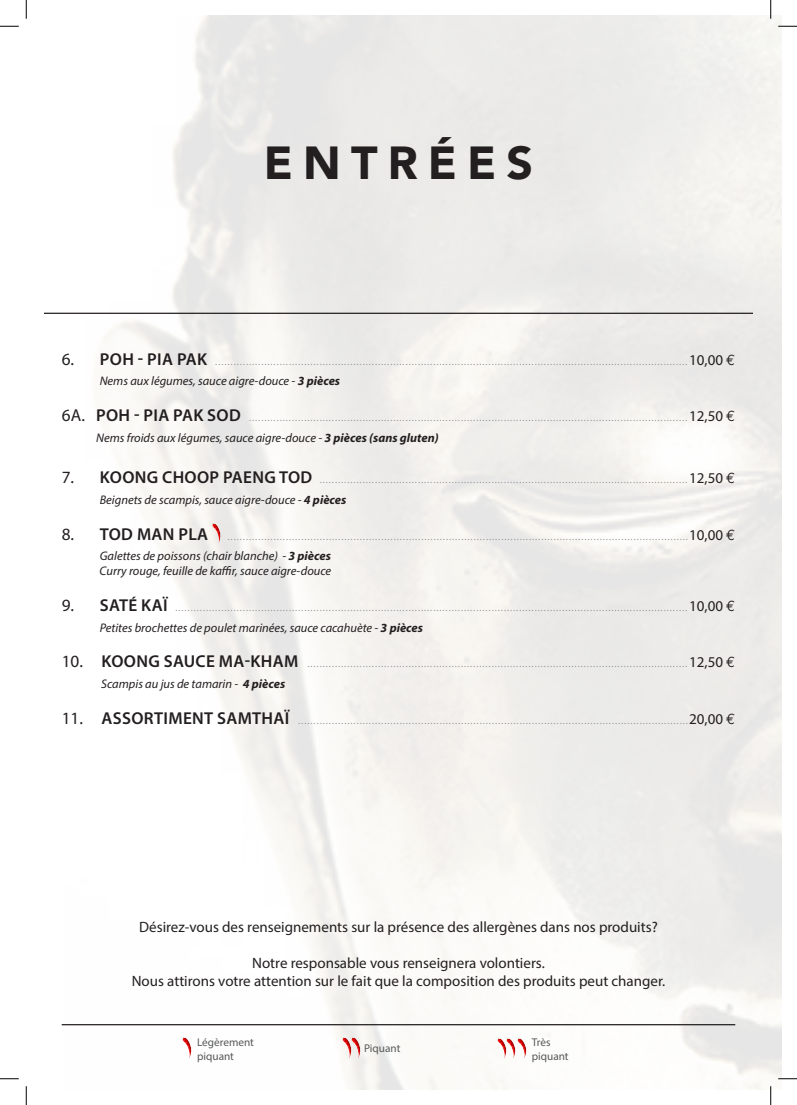
<style>
.page{position:relative;width:797px;height:1105px;background:#fff}
.page>*{position:absolute;margin:0;border:0;box-sizing:border-box;transform-origin:0 0}
.t1{font:900 46.25px "Avenir";letter-spacing:.22em;color:#231f20}
.t2{font:15px/18px "Myriad Pro";color:#231f20;text-align:center}
.t3{font:italic 12.5px/15px "Myriad Pro";color:#231f20}
.t4{font:11.25px/13.5px "Myriad Pro";color:#57585a}
.t5{font:10px "Myriad Pro";color:#939598}
.s1{font-size:17.25px;color:#231f20}
.s2{font-weight:600;font-size:17.25px;color:#231f20}
.s3{font-size:15px;color:#231f20}
.s4{font-family:"Euro Mono";font-size:15px;color:#231f20}
.s5{font-weight:700}
</style>
<div class="page">
<hr style="left:62px;top:1024px;width:673px;height:1px;background:#231f20">
<img style="left:494px;top:1038px;width:10px;height:21px">
<img style="left:504px;top:1038px;width:23px;height:21px">
<img style="left:339px;top:1037px;width:9px;height:21px">
<img style="left:348px;top:1037px;width:13px;height:21px">
<img style="left:182px;top:1037px;width:10px;height:21px">
<img style="left:209px;top:522px;width:13px;height:21px">
<hr style="left:44px;top:313px;width:709px;height:1px;background:#231f20">
<svg style="left:0;top:25px;width:19px;height:2px"></svg>
<svg style="left:778px;top:25px;width:19px;height:2px"></svg>
<svg style="left:0;top:1078px;width:19px;height:1px"></svg>
<svg style="left:778px;top:1078px;width:19px;height:1px"></svg>
<svg style="left:25px;top:0;width:2px;height:19px"></svg>
<svg style="left:25px;top:1086px;width:2px;height:19px"></svg>
<svg style="left:770px;top:0;width:1px;height:19px"></svg>
<svg style="left:770px;top:1086px;width:1px;height:19px"></svg>
<h1 class="t1" style="left:264px;top:133px;width:271px">ENTRÉES</h1>
<p class="t5" style="left:62px;top:355px;width:675px"><span class="s1">6.</span> <span class="s2">POH - PIA PAK</span> ..........................................................................................................................................................<span class="s3">10,00</span> <span class="s4">€</span></p>
<p class="t3" style="left:100px;top:373px;width:242px">Nems aux légumes, sauce aigre-douce - <span class="s5">3 pièces</span></p>
<p class="t5" style="left:62px;top:411px;width:675px"><span class="s1">6A.</span> <span class="s2">POH - PIA PAK SOD</span> ...............................................................................................................................................<span class="s3">12,50</span> <span class="s4">€</span></p>
<p class="t3" style="left:96px;top:430px;width:344px">Nems froids aux légumes, sauce aigre-douce - <span class="s5">3 pièces (sans gluten)</span></p>
<p class="t5" style="left:62px;top:474px;width:675px"><span class="s1">7.</span> <span class="s2">KOONG CHOOP PAENG TOD</span> ........................................................................................................................<span class="s3">12,50</span> <span class="s4">€</span></p>
<p class="t3" style="left:100px;top:492px;width:248px">Beignets de scampis, sauce aigre-douce - <span class="s5">4 pièces</span></p>
<p class="t5" style="left:62px;top:530px;width:675px"><span class="s1">8.</span> <span class="s2">TOD MAN PLA</span> ......................................................................................................................................................<span class="s3">10,00</span> <span class="s4">€</span></p>
<p class="t3" style="left:100px;top:548px;width:233px">Galettes de poissons (chair blanche) - <span class="s5">3 pièces<br></span>Curry rouge, feuille de kaffir, sauce aigre-douce</p>
<p class="t5" style="left:62px;top:601px;width:675px"><span class="s1">9.</span> <span class="s2">SATÉ KAÏ</span> .......................................................................................................................................................................<span class="s3">10,00</span> <span class="s4">€</span></p>
<p class="t3" style="left:100px;top:620px;width:325px">Petites brochettes de poulet marinées, sauce cacahuète - <span class="s5">3 pièces</span></p>
<p class="t5" style="left:62px;top:658px;width:675px"><span class="s1">10.</span> <span class="s2">KOONG SAUCE MA-KHAM</span> ............................................................................................................................<span class="s3">12,50</span> <span class="s4">€</span></p>
<p class="t3" style="left:101px;top:676px;width:185px">Scampis au jus de tamarin - <span class="s5">4 pièces</span></p>
<p class="t5" style="left:62px;top:714px;width:675px"><span class="s1">11.</span> <span class="s2">ASSORTIMENT SAMTHAÏ</span> ...............................................................................................................................<span class="s3">20,00</span> <span class="s4">€</span></p>
<h2 class="t2" style="left:139px;top:918px;width:520px">Désirez-vous des renseignements sur la présence des allergènes dans nos produits?</h2>
<h2 class="t2" style="left:132px;top:954px;width:535px">Notre responsable vous renseignera volontiers.<br>Nous attirons votre attention sur le fait que la composition des produits peut changer.</h2>
<p class="t4" style="left:197px;top:1035px;width:58px">Légèrement piquant</p>
<p class="t4" style="left:532px;top:1035px;width:38px">Très piquant</p>
<p class="t4" style="left:364px;top:1041px;width:38px">Piquant</p>
</div>
